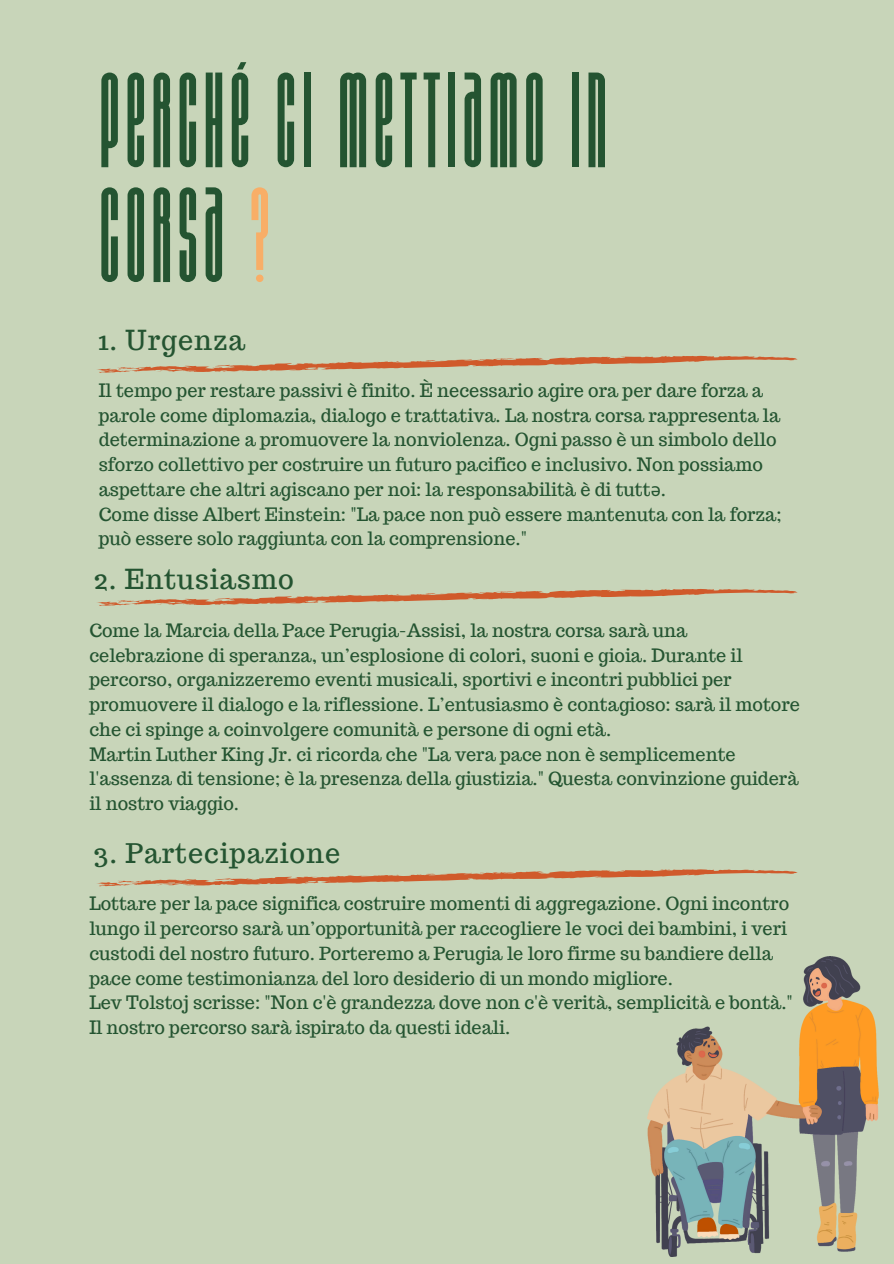
<style>
.page{position:relative;width:894px;height:1264px;background:#fff}
.page>*{position:absolute;margin:0;border:0;box-sizing:border-box;transform-origin:0 0}
.t1{font:128.7px/114.8px "ST Bubblegum";letter-spacing:.035em;color:#245431}
.t2{font:27px "Trocchi";letter-spacing:.035em;color:#245431}
.t3{font:18px/24.8px "Trocchi";color:#245431}
.s1{color:#f8ae67}
.s2{font-family:"Noto Sans"}
</style>
<div class="page">
<div style="left:0;top:0;width:893px;height:1263px;background:#c8d5b9"></div>
<svg style="left:97px;top:356px;width:700px;height:17px"></svg>
<svg style="left:97px;top:589px;width:700px;height:16px"></svg>
<svg style="left:97px;top:869px;width:700px;height:17px"></svg>
<img style="left:647px;top:956px;width:231px;height:300px">
<h1 class="t1" style="left:99px;top:65px;width:510px">PERCHÉ CI METTIAMO IN<br>CORSA <span class="s1">?</span></h1>
<p class="t2" style="left:98px;top:323px;width:149px">1. Urgenza</p>
<h2 class="t3" style="left:99px;top:378px;width:682px">Il tempo per restare passivi è finito. È necessario agire ora per dare forza a parole come diplomazia, dialogo e trattativa. La nostra corsa rappresenta la determinazione a promuovere la nonviolenza. Ogni passo è un simbolo dello sforzo collettivo per costruire un futuro pacifico e inclusivo. Non possiamo aspettare che altri agiscano per noi: la responsabilità è di tutt<span class="s2">ə</span>.</h2>
<p class="t3" style="left:99px;top:501px;width:684px">Come disse Albert Einstein: "La pace non può essere mantenuta con la forza; può essere solo raggiunta con la comprensione."</p>
<h2 class="t2" style="left:94px;top:561px;width:201px">2. Entusiasmo</h2>
<p class="t3" style="left:89px;top:618px;width:712px">Come la Marcia della Pace Perugia-Assisi, la nostra corsa sarà una celebrazione di speranza, un’esplosione di colori, suoni e gioia. Durante il percorso, organizzeremo eventi musicali, sportivi e incontri pubblici per promuovere il dialogo e la riflessione. L’entusiasmo è contagioso: sarà il motore che ci spinge a coinvolgere comunità e persone di ogni età.</p>
<p class="t3" style="left:89px;top:741px;width:710px">Martin Luther King Jr. ci ricorda che "La vera pace non è semplicemente l'assenza di tensione; è la presenza della giustizia." Questa convinzione guiderà il nostro viaggio.</p>
<p class="t2" style="left:94px;top:835px;width:248px">3. Partecipazione</p>
<p class="t3" style="left:89px;top:891px;width:701px">Lottare per la pace significa costruire momenti di aggregazione. Ogni incontro lungo il percorso sarà un’opportunità per raccogliere le voci dei bambini, i veri custodi del nostro futuro. Porteremo a Perugia le loro firme su bandiere della pace come testimonianza del loro desiderio di un mondo migliore.</p>
<p class="t3" style="left:89px;top:990px;width:705px">Lev Tolstoj scrisse: "Non c'è grandezza dove non c'è verità, semplicità e bontà."<br>Il nostro percorso sarà ispirato da questi ideali.</p>
</div>
